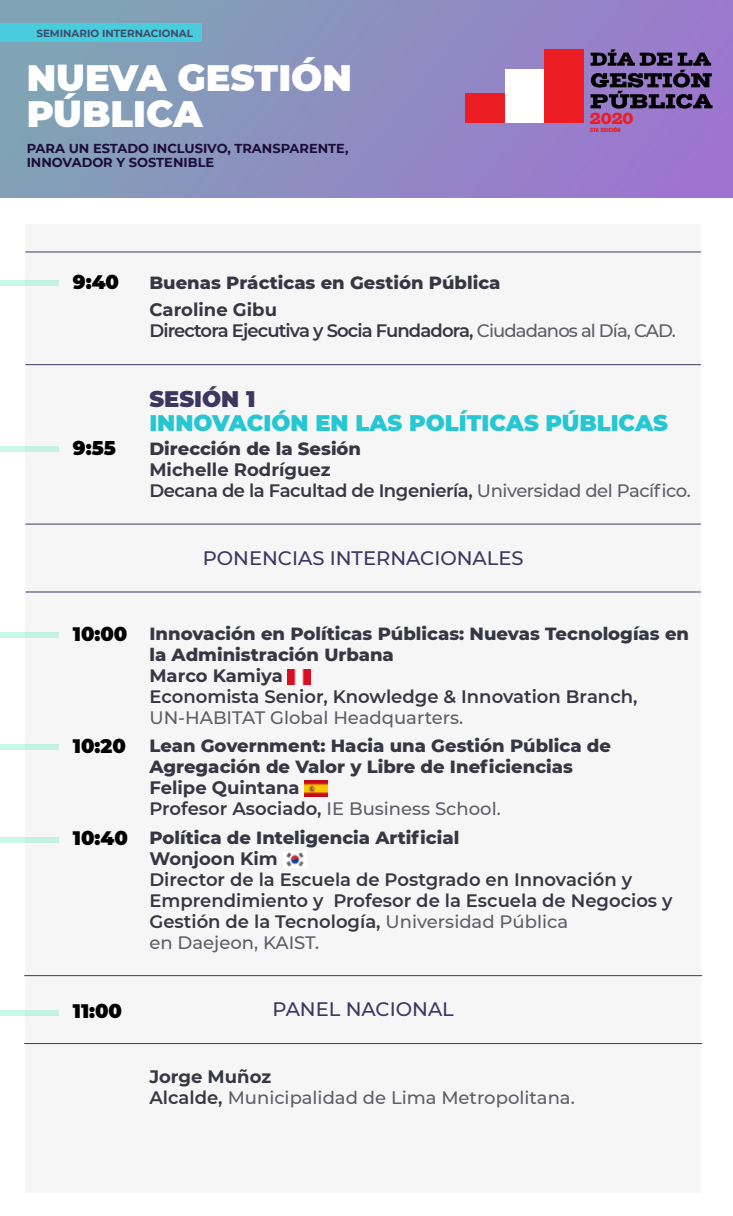
<style>
.page{position:relative;width:733px;height:1216px;background:#fff}
.page>*{position:absolute;margin:0;border:0;box-sizing:border-box;transform-origin:0 0}
.t1{font:900 36.75px/36.8px "Montserrat";color:#fff}
.t2{font:900 22.5px "Montserrat";color:#26c7d3}
.t3{font:900 22.5px "Montserrat";color:#3c375f}
.t4{font:500 19.5px "Montserrat";color:#3c375f}
.t5{font:900 19.5px "Montserrat";color:#000}
.t6{font:800 18px/21px "Montserrat";color:#373744}
.t7{font:600 18px/21px "Montserrat";color:#373744}
.t8{font:500 18px/21px "Montserrat";color:#5e5d68}
.t9{font:600 18px/21px "Montserrat";letter-spacing:-.025em;color:#373744}
.t10{font:600 18px/21px "Montserrat";letter-spacing:-.05em;color:#373744}
.t11{font:700 18px "Montserrat";color:#373744}
.t12{font:15.9px "Giza One Five";color:#ed1d24}
.t13{font:700 12.9px/14px "Montserrat";color:#1c0c39}
.t14{font:700 10.35px "Montserrat";color:#3e4b67}
.t15{font:800 5.85px "Akzidenz Grotesk BQ";letter-spacing:.02em;color:#ed1d24}
.s1{font-weight:700}
.s2{font-weight:500;color:#5e5d68}
.s3{font-weight:900;font-size:19.5px;color:#000}
.s4{font-weight:700;color:#373744}
.s5{font-weight:600;color:#373744}
</style>
<div class="page">
<div style="left:0;top:0;width:733px;height:198px;background:linear-gradient(to right,#7fa5b4,#9d75cf)"></div>
<div style="left:26px;top:224px;width:674px;height:969px;background:#f6f6f6"></div>
<img style="left:288px;top:669px;width:22px;height:15px">
<img style="left:304px;top:781px;width:23px;height:15px">
<img style="left:286px;top:852px;width:18px;height:15px">
<hr style="left:26px;top:524px;width:674px;height:1px;background:#3c375f">
<hr style="left:26px;top:592px;width:674px;height:1px;background:#3c375f">
<hr style="left:26px;top:252px;width:674px;height:1px;background:#3c375f">
<hr style="left:26px;top:364px;width:674px;height:1px;background:#3c375f">
<div style="left:0;top:447px;width:59px;height:5px;background:#c3f2e2"></div>
<div style="left:0;top:632px;width:59px;height:6px;background:#c3f2e2"></div>
<div style="left:0;top:1010px;width:59px;height:5px;background:#c3f2e2"></div>
<div style="left:0;top:744px;width:59px;height:6px;background:#c3f2e2"></div>
<div style="left:0;top:837px;width:59px;height:5px;background:#c3f2e2"></div>
<div style="left:0;top:23px;width:201px;height:19px;background:#4accdf"></div>
<svg style="left:590px;top:49px;width:122px;height:60px;background:#584775"></svg>
<div style="left:465px;top:93px;width:40px;height:30px;background:#ed1d24"></div>
<div style="left:505px;top:69px;width:39px;height:54px;background:#fff"></div>
<div style="left:544px;top:50px;width:39px;height:73px;background:#ed1d24"></div>
<hr style="left:24px;top:975px;width:678px;height:1px;background:#3c375f">
<hr style="left:24px;top:1043px;width:678px;height:1px;background:#3c375f">
<div style="left:0;top:280px;width:59px;height:6px;background:#c3f2e2"></div>
<p class="t14" style="left:36px;top:26px;width:158px">SEMINARIO INTERNACIONAL</p>
<h1 class="t1" style="left:27px;top:57px;width:327px">NUEVA GESTIÓN<br>PÚBLICA</h1>
<p class="t13" style="left:27px;top:141px;width:323px">PARA UN ESTADO INCLUSIVO, TRANSPARENTE,<br>INNOVADOR Y SOSTENIBLE</p>
<p class="t12" style="left:590px;top:109px;width:45px">2020</p>
<p class="t15" style="left:590px;top:126px;width:32px">5TA EDICIÓN</p>
<p class="t5" style="left:73px;top:267px;width:48px">9:40</p>
<p class="t6" style="left:149px;top:271px;width:352px">Buenas Prácticas en Gestión Pública</p>
<p class="t10" style="left:149px;top:299px;width:528px"><span class="s1">Caroline Gibu<br></span>Directora Ejecutiva y Socia Fundadora, <span class="s2">Ciudadanos al Día, CAD.</span></p>
<p class="t5" style="left:73px;top:434px;width:44px">9:55</p>
<p class="t3" style="left:149px;top:382px;width:107px">SESIÓN 1</p>
<p class="t2" style="left:149px;top:406px;width:520px">INNOVACIÓN EN LAS POLÍTICAS PÚBLICAS</p>
<p class="t6" style="left:149px;top:437px;width:213px">Dirección de la Sesión</p>
<p class="t9" style="left:149px;top:459px;width:543px"><span class="s1">Michelle Rodríguez<br></span>Decana de la Facultad de Ingeniería, <span class="s2">Universidad del Pacífico.</span></p>
<p class="t4" style="left:203px;top:544px;width:322px">PONENCIAS INTERNACIONALES</p>
<p class="t5" style="left:73px;top:619px;width:56px">10:00</p>
<p class="t6" style="left:149px;top:622px;width:541px">Innovación en Políticas Públicas: Nuevas Tecnologías en la Administración Urbana</p>
<p class="t11" style="left:149px;top:662px;width:135px">Marco Kamiya</p>
<p class="t7" style="left:149px;top:685px;width:489px">Economista Senior, Knowledge &amp; Innovation Branch,</p>
<p class="t8" style="left:149px;top:706px;width:315px">UN-HABITAT Global Headquarters.</p>
<p class="t6" style="left:149px;top:734px;width:463px;text-indent:-77px"><span class="s3">10:20</span> Lean Government: Hacia una Gestión Pública de<br>Agregación de Valor y Libre de Ineficiencias</p>
<p class="t7" style="left:149px;top:776px;width:353px"><span class="s1">Felipe Quintana<br></span>Profesor Asociado, <span class="s2">IE Business School.</span></p>
<p class="t6" style="left:149px;top:826px;width:311px;text-indent:-77px"><span class="s3">10:40</span> Política de Inteligencia Artificial<br><span class="s1">Wonjoon Kim</span></p>
<p class="t7" style="left:149px;top:868px;width:524px">Director de la Escuela de Postgrado en Innovación y Emprendimiento y Profesor de la Escuela de Negocios y Gestión de la Tecnología, <span class="s2">Universidad Pública<br>en Daejeon, KAIST.</span></p>
<p class="t5" style="left:73px;top:997px;width:51px">11:00</p>
<p class="t4" style="left:272px;top:996px;width:183px">PANEL NACIONAL</p>
<p class="t8" style="left:149px;top:1065px;width:427px"><span class="s4">Jorge Muñoz<br></span><span class="s5">Alcalde,</span> Municipalidad de Lima Metropolitana.</p>
</div>
